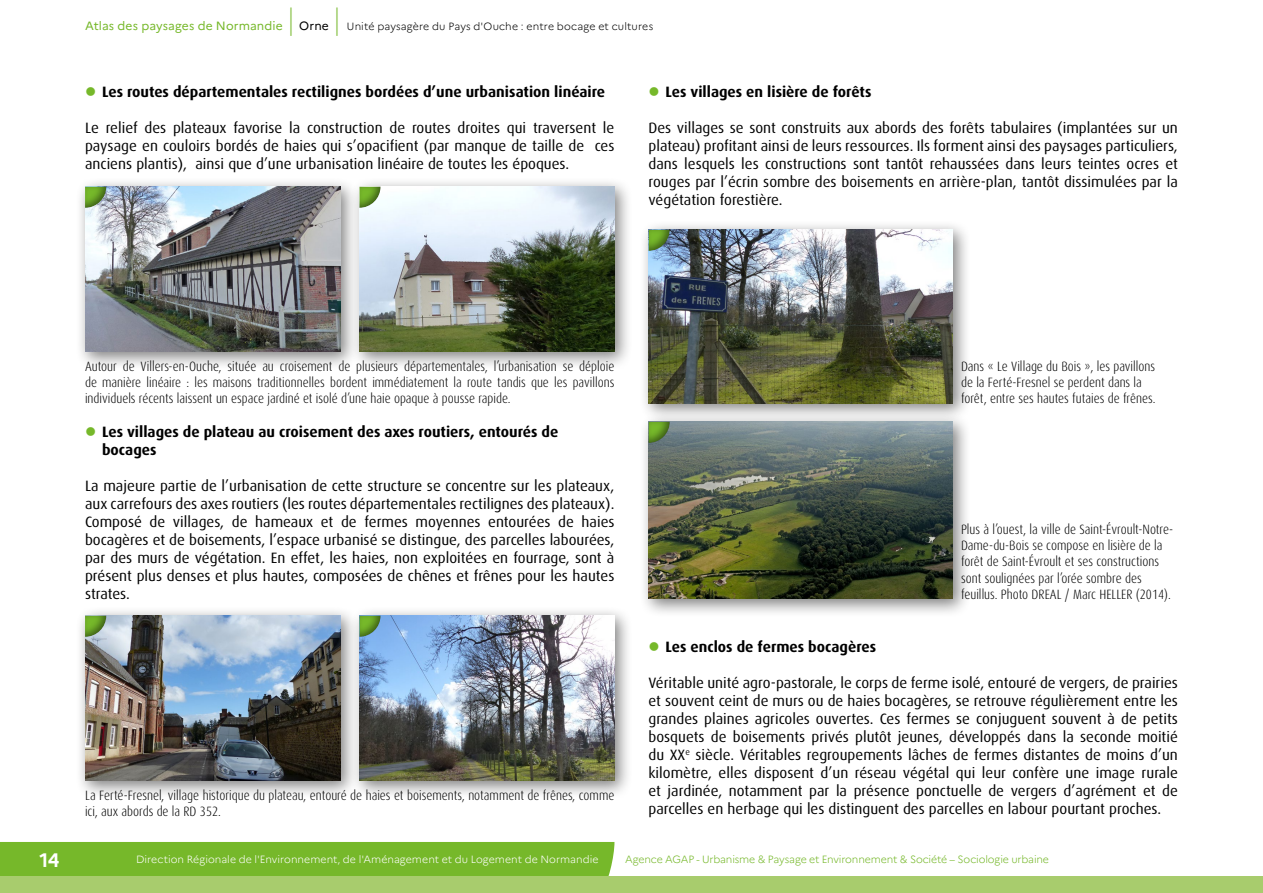
<style>
.page{position:relative;width:1263px;height:893px;background:#fff}
.page>*{position:absolute;margin:0;border:0;box-sizing:border-box;transform-origin:0 0}
.t1{font:100 30px "Marianne";color:#76b82a}
.t2{font:700 19.5px "Marianne";color:#fff}
.t3{font:15px/18px "Dax OT";color:#000;text-align:justify}
.t4{font:700 15px/18px "Dax OT";color:#000}
.t5{font:300 condensed 13.5px/16.2px "Dax OT";color:#000}
.t6{font:12px "Marianne";letter-spacing:.01em;color:#76b82a}
.t7{font:12px "Marianne";color:#000}
.t8{font:300 10.5px "Marianne";letter-spacing:.005em;color:#fff}
.t9{font:300 10.5px "Marianne";letter-spacing:-.015em;color:#76b82a}
.t10{font:300 10.5px "Marianne";letter-spacing:.015em;color:#000}
</style>
<div class="page">
<div style="left:0;top:842px;width:614px;height:34px;background:#76b82a"></div>
<div style="left:0;top:876px;width:1263px;height:17px;background:#a8cc6d"></div>
<div style="left:76px;top:177px;width:283px;height:194px;background:#000;opacity:.5"></div>
<img style="left:85px;top:187px;width:255px;height:165px">
<div style="left:71px;top:175px;width:47px;height:33px;background:#000;opacity:.5"></div>
<div style="left:350px;top:177px;width:283px;height:194px;background:#000;opacity:.5"></div>
<img style="left:359px;top:187px;width:255px;height:165px">
<div style="left:345px;top:175px;width:48px;height:33px;background:#000;opacity:.5"></div>
<div style="left:76px;top:606px;width:283px;height:194px;background:#000;opacity:.5"></div>
<img style="left:85px;top:616px;width:255px;height:165px">
<div style="left:71px;top:604px;width:47px;height:33px;background:#000;opacity:.5"></div>
<div style="left:350px;top:606px;width:283px;height:194px;background:#000;opacity:.5"></div>
<img style="left:359px;top:616px;width:255px;height:165px">
<div style="left:345px;top:604px;width:48px;height:33px;background:#000;opacity:.5"></div>
<div style="left:639px;top:220px;width:332px;height:202px;background:#000;opacity:.5"></div>
<img style="left:648px;top:230px;width:304px;height:173px">
<div style="left:634px;top:218px;width:48px;height:33px;background:#000;opacity:.5"></div>
<div style="left:639px;top:412px;width:332px;height:205px;background:#000;opacity:.5"></div>
<img style="left:648px;top:422px;width:304px;height:177px">
<div style="left:634px;top:410px;width:48px;height:33px;background:#000;opacity:.5"></div>
<p class="t6" style="left:85px;top:18px;width:199px">Atlas des paysages de Normandie</p>
<h1 class="t1" style="left:286px;top:1px;width:11px">|</h1>
<p class="t7" style="left:299px;top:18px;width:31px">Orne</p>
<h1 class="t1" style="left:332px;top:1px;width:11px">|</h1>
<p class="t10" style="left:347px;top:20px;width:308px">Unité paysagère du Pays d'Ouche : entre bocage et cultures</p>
<p class="t4" style="left:102px;top:82px;width:504px">Les routes départementales rectilignes bordées d’une urbanisation linéaire</p>
<p class="t3" style="left:85px;top:119px;width:531px">Le relief des plateaux favorise la construction de routes droites qui traversent le paysage en couloirs bordés de haies qui s’opacifient (par manque de taille de ces anciens plantis), ainsi que d’une urbanisation linéaire de toutes les époques.</p>
<p class="t4" style="left:665px;top:82px;width:207px">Les villages en lisière de forêts</p>
<p class="t3" style="left:648px;top:119px;width:531px">Des villages se sont construits aux abords des forêts tabulaires (implantées sur un plateau) profitant ainsi de leurs ressources. Ils forment ainsi des paysages particuliers, dans lesquels les constructions sont tantôt rehaussées dans leurs teintes ocres et rouges par l’écrin sombre des boisements en arrière-plan, tantôt dissimulées par la végétation forestière.</p>
<p class="t5" style="left:85px;top:358px;width:531px;text-align:justify">Autour de Villers-en-Ouche, située au croisement de plusieurs départementales, l’urbanisation se déploie de manière linéaire : les maisons traditionnelles bordent immédiatement la route tandis que les pavillons individuels récents laissent un espace jardiné et isolé d’une haie opaque à pousse rapide.</p>
<p class="t4" style="left:102px;top:423px;width:458px">Les villages de plateau au croisement des axes routiers, entourés de bocages</p>
<p class="t3" style="left:85px;top:477px;width:531px">La majeure partie de l’urbanisation de cette structure se concentre sur les plateaux, aux carrefours des axes routiers (les routes départementales rectilignes des plateaux).<br>Composé de villages, de hameaux et de fermes moyennes entourées de haies bocagères et de boisements, l’espace urbanisé se distingue, des parcelles labourées, par des murs de végétation. En effet, les haies, non exploitées en fourrage, sont à présent plus denses et plus hautes, composées de chênes et frênes pour les hautes strates.</p>
<p class="t5" style="left:85px;top:787px;width:531px">La Ferté-Fresnel, village historique du plateau, entouré de haies et boisements, notamment de frênes, comme ici, aux abords de la RD 352.</p>
<p class="t5" style="left:961px;top:358px;width:196px">Dans « Le Village du Bois », les pavillons de la Ferté-Fresnel se perdent dans la forêt, entre ses hautes futaies de frênes.</p>
<p class="t5" style="left:961px;top:521px;width:214px">Plus à l’ouest, la ville de Saint-Évroult-Notre-Dame-du-Bois se compose en lisière de la forêt de Saint-Évroult et ses constructions sont soulignées par l’orée sombre des feuillus. Photo DREAL / Marc HELLER (2014).</p>
<p class="t4" style="left:665px;top:637px;width:212px">Les enclos de fermes bocagères</p>
<p class="t3" style="left:648px;top:673px;width:531px">Véritable unité agro-pastorale, le corps de ferme isolé, entouré de vergers, de prairies et souvent ceint de murs ou de haies bocagères, se retrouve régulièrement entre les grandes plaines agricoles ouvertes. Ces fermes se conjuguent souvent à de petits bosquets de boisements privés plutôt jeunes, développés dans la seconde moitié du XX<sup>e</sup> siècle. Véritables regroupements lâches de fermes distantes de moins d’un kilomètre, elles disposent d’un réseau végétal qui leur confère une image rurale et jardinée, notamment par la présence ponctuelle de vergers d’agrément et de parcelles en herbage qui les distinguent des parcelles en labour pourtant proches.</p>
<h2 class="t2" style="left:39px;top:849px;width:22px">14</h2>
<p class="t9" style="left:625px;top:853px;width:425px">Agence AGAP - Urbanisme &amp; Paysage et Environnement &amp; Société – Sociologie urbaine</p>
<p class="t8" style="left:136px;top:853px;width:464px">Direction Régionale de l'Environnement, de l'Aménagement et du Logement de Normandie</p>
</div>
